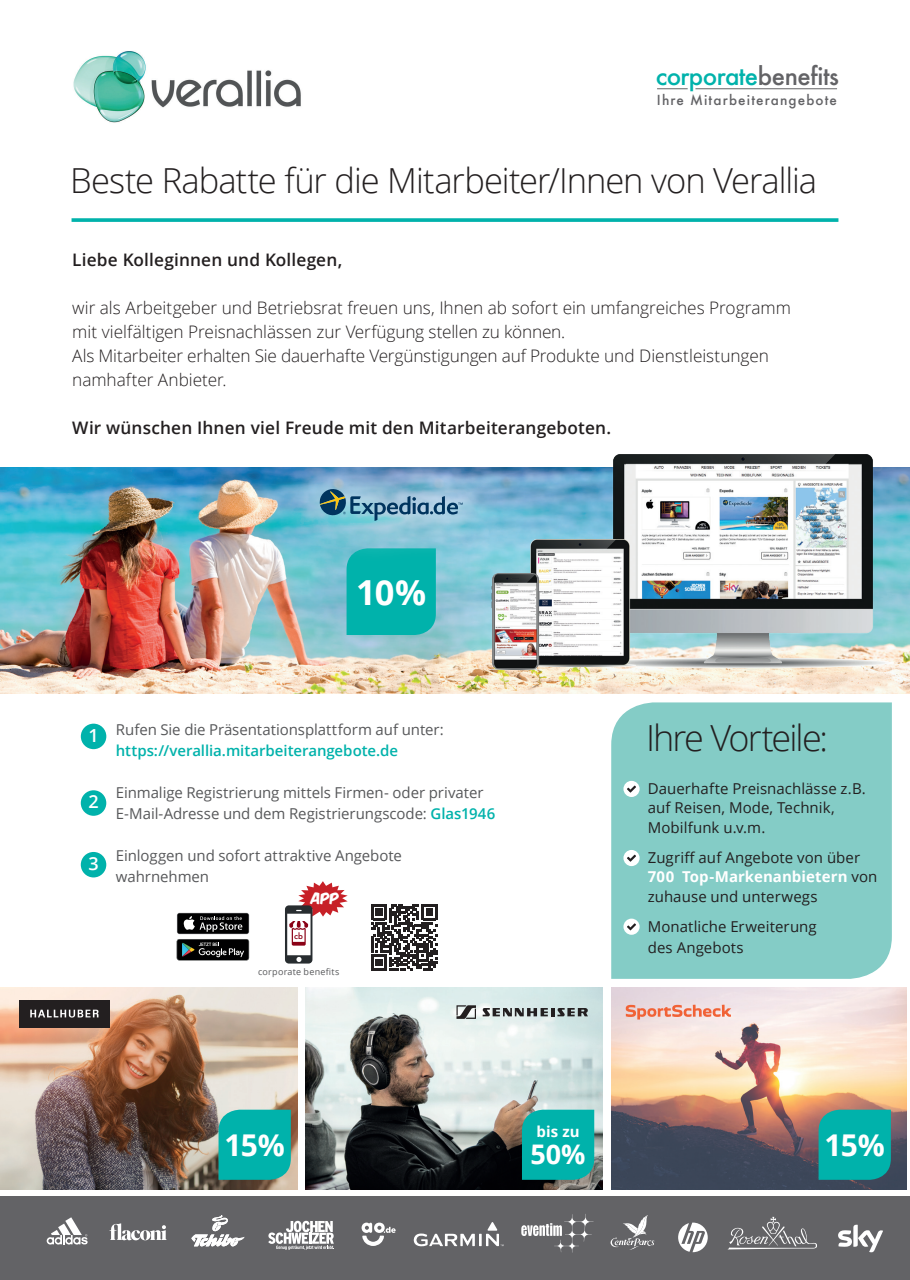
<style>
.page{position:relative;width:910px;height:1280px;background:#fff}
.page>*{position:absolute;margin:0;border:0;box-sizing:border-box;transform-origin:0 0}
.t1{font:300 36px "Open Sans";letter-spacing:-.055em;color:#231f20}
.t2{font:300 34.5px "Open Sans";letter-spacing:-.03em;color:#231f20}
.t3{font:700 34.5px "Open Sans";color:#fff}
.t4{font:700 30px "Open Sans";color:#fff}
.t5{font:700 27px "Open Sans";color:#fff}
.t6{font:500 24.15px "Futura";letter-spacing:-.025em;color:#00b2ab}
.t7{font:600 18px "Open Sans";color:#fff}
.t8{font:300 17.25px/24px "Open Sans";letter-spacing:-.005em;color:#231f20}
.t9{font:600 17.25px "Open Sans";letter-spacing:.01em;color:#231f20}
.t10{font:15px/21px "Open Sans";letter-spacing:-.005em;color:#57585a}
.t11{font:15px/19.5px "Open Sans";letter-spacing:.005em;color:#231f20}
.t12{font:600 15px "Open Sans";letter-spacing:-.005em;color:#00b2ab}
.t13{font:700 15px "Open Sans";color:#fff}
.t14{font:500 13.5px "Futura";letter-spacing:.085em;color:#636366}
.t15{font:13.35px "Komika Axis";color:#fff}
.t16{font:9px "Open Sans";letter-spacing:.025em;color:#57585a}
.t17{font:500 8.1px "Futura";color:#8a0116}
.s1{color:#636366}
.s2{font-weight:600;color:#00b2ab}
.s3{font-weight:700;color:#fff}
</style>
<div class="page">
<div style="left:0;top:1196px;width:910px;height:84px;background:#636366"></div>
<div style="left:81px;top:724px;width:25px;height:25px;background:#00b2ab;border-radius:50%"></div>
<div style="left:81px;top:790px;width:25px;height:26px;background:#00b2ab;border-radius:50%"></div>
<div style="left:81px;top:852px;width:25px;height:25px;background:#00b2ab;border-radius:50%"></div>
<svg style="left:47px;top:1217px;width:41px;height:27px"></svg>
<svg style="left:268px;top:1221px;width:66px;height:29px"></svg>
<svg style="left:414px;top:1222px;width:90px;height:24px"></svg>
<svg style="left:521px;top:1214px;width:72px;height:38px"></svg>
<svg style="left:611px;top:1215px;width:43px;height:35px"></svg>
<svg style="left:728px;top:1217px;width:89px;height:32px"></svg>
<svg style="left:678px;top:1222px;width:30px;height:30px"></svg>
<svg style="left:838px;top:1225px;width:45px;height:27px"></svg>
<svg style="left:191px;top:1215px;width:54px;height:31px"></svg>
<svg style="left:362px;top:1222px;width:34px;height:24px"></svg>
<svg style="left:110px;top:1223px;width:57px;height:17px"></svg>
<img style="left:0;top:468px;width:910px;height:225px">
<img style="left:0;top:988px;width:298px;height:201px">
<img style="left:306px;top:988px;width:297px;height:201px">
<img style="left:611px;top:988px;width:296px;height:201px">
<svg style="left:482px;top:1008px;width:106px;height:8px"></svg>
<svg style="left:456px;top:1005px;width:20px;height:14px"></svg>
<div style="left:219px;top:1110px;width:72px;height:70px;background:#00b2ab"></div>
<div style="left:522px;top:1110px;width:72px;height:70px;background:#00b2ab"></div>
<div style="left:819px;top:1110px;width:72px;height:70px;background:#00b2ab"></div>
<svg style="left:626px;top:1005px;width:105px;height:14px"></svg>
<div style="left:347px;top:565px;width:89px;height:70px;background:#00b2ab"></div>
<div style="left:276px;top:445px;width:231px;height:120px;background:#fff;opacity:.5"></div>
<svg style="left:320px;top:487px;width:143px;height:34px"></svg>
<div style="left:19px;top:1000px;width:90px;height:28px;background:#231f20"></div>
<svg style="left:30px;top:1010px;width:69px;height:7px"></svg>
<img style="left:592px;top:454px;width:302px;height:213px">
<img style="left:524px;top:539px;width:111px;height:127px">
<img style="left:489px;top:574px;width:52px;height:95px">
<div style="left:177px;top:913px;width:72px;height:21px;background:#000001;border-radius:2px"></div>
<svg style="left:183px;top:916px;width:59px;height:16px"></svg>
<svg style="left:177px;top:939px;width:72px;height:21px"></svg>
<svg style="left:285px;top:881px;width:63px;height:82px"></svg>
<svg style="left:371px;top:904px;width:66px;height:67px"></svg>
<div style="left:611px;top:702px;width:281px;height:277px;background:#84ccc6"></div>
<div style="left:623px;top:781px;width:17px;height:16px;background:#fff;border-radius:50%"></div>
<svg style="left:627px;top:786px;width:9px;height:6px"></svg>
<div style="left:623px;top:850px;width:17px;height:16px;background:#fff;border-radius:50%"></div>
<svg style="left:627px;top:855px;width:9px;height:7px"></svg>
<div style="left:623px;top:919px;width:17px;height:16px;background:#fff;border-radius:50%"></div>
<svg style="left:627px;top:923px;width:9px;height:7px"></svg>
<svg style="left:72px;top:218px;width:766px;height:4px"></svg>
<hr style="left:657px;top:88px;width:31px;height:1px;background:#636366">
<hr style="left:695px;top:88px;width:142px;height:1px;background:#636366">
<img style="left:73px;top:51px;width:228px;height:72px">
<h3 class="t6" style="left:656px;top:60px;width:185px">corporate<span class="s1">benefits</span></h3>
<p class="t14" style="left:657px;top:90px;width:182px">Ihre Mitarbeiterangebote</p>
<h2 class="t2" style="left:70px;top:156px;width:748px">Beste Rabatte für die Mitarbeiter/Innen von Verallia</h2>
<p class="t9" style="left:72px;top:248px;width:271px">Liebe Kolleginnen und Kollegen,</p>
<p class="t8" style="left:72px;top:295px;width:720px">wir als Arbeitgeber und Betriebsrat freuen uns, Ihnen ab sofort ein umfangreiches Programm mit vielfältigen Preisnachlässen zur Verfügung stellen zu können.<br>Als Mitarbeiter erhalten Sie dauerhafte Vergünstigungen auf Produkte und Dienstleistungen namhafter Anbieter.</p>
<p class="t9" style="left:72px;top:416px;width:540px">Wir wünschen Ihnen viel Freude mit den Mitarbeiterangeboten.</p>
<h2 class="t3" style="left:356px;top:568px;width:72px">10%</h2>
<p class="t7" style="left:88px;top:723px;width:12px">1</p>
<p class="t7" style="left:88px;top:789px;width:12px">2</p>
<p class="t7" style="left:88px;top:851px;width:12px">3</p>
<p class="t10" style="left:116px;top:719px;width:329px">Rufen Sie die Präsentationsplattform auf unter:</p>
<p class="t12" style="left:116px;top:740px;width:284px">https://verallia.mitarbeiterangebote.de</p>
<p class="t10" style="left:116px;top:782px;width:381px">Einmalige Registrierung mittels Firmen- oder privater<br>E-Mail-Adresse und dem Registrierungscode: <span class="s2">Glas1946</span></p>
<p class="t10" style="left:116px;top:845px;width:288px">Einloggen und sofort attraktive Angebote wahrnehmen</p>
<p class="t15" style="left:311px;top:892px;width:30px">APP</p>
<p class="t17" style="left:294px;top:930px;width:10px">cb</p>
<p class="t16" style="left:258px;top:965px;width:83px">corporate benefits</p>
<h1 class="t1" style="left:646px;top:713px;width:184px">Ihre Vorteile:</h1>
<p class="t11" style="left:648px;top:778px;width:220px">Dauerhafte Preisnachlässe z.B. auf Reisen, Mode, Technik,<br>Mobilfunk u.v.m.</p>
<p class="t11" style="left:648px;top:847px;width:231px">Zugriff auf Angebote von über<br><span class="s3">700 Top-Markenanbietern</span> von zuhause und unterwegs</p>
<p class="t11" style="left:648px;top:915px;width:170px;line-height:21px">Monatliche Erweiterung des Angebots</p>
<h3 class="t4" style="left:225px;top:1124px;width:62px">15%</h3>
<p class="t13" style="left:537px;top:1121px;width:44px">bis zu</p>
<h3 class="t5" style="left:531px;top:1135px;width:57px">50%</h3>
<h3 class="t4" style="left:825px;top:1124px;width:62px">15%</h3>
</div>
